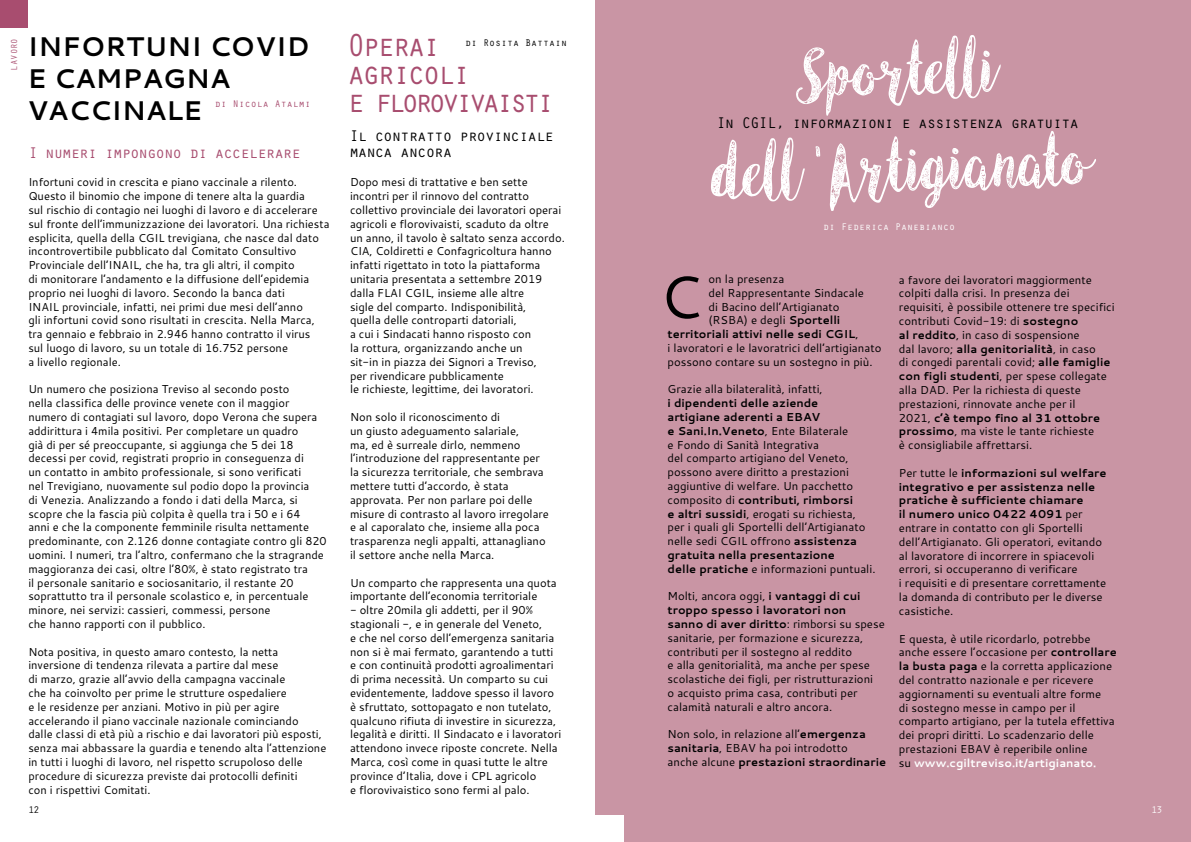
<style>
.page{position:relative;width:1191px;height:842px;background:#fff}
.page>*{position:absolute;margin:0;border:0;box-sizing:border-box;transform-origin:0 0}
.t1{font:73px/96.1px "Angeline Vintage";color:#fff;text-align:center;scale:.9 1}
.t2{font:60px "Cantarell";color:#000}
.t3{font:33px/28px "Orator Std";letter-spacing:-.135em;color:#a84d6f;scale:.93 1}
.t4{font:700 27px/32.4px "Cantarell";color:#000}
.t5{font:16px "Orator Std";letter-spacing:-.075em;color:#000}
.t6{font:16px "Orator Std";letter-spacing:-.07em;color:#a84d6f}
.t7{font:11.5px/13.8px "Cantarell";color:#000}
.t8{font:700 11.5px "Cantarell";color:#000}
.t9{font:10px "Orator Std";color:#fff}
.t10{font:10px "Orator Std";color:#000}
.t11{font:10px "Orator Std";color:#a84d6f}
.t12{font:9px "Orator Std";color:#a84d6f}
.s1{font-weight:700}
.s2{font-weight:400}
.s3{font-weight:700;color:#fff}
</style>
<div class="page">
<div style="left:595px;top:0;width:596px;height:842px;background:#c995a4"></div>
<div style="left:595px;top:815px;width:29px;height:27px;background:#fff"></div>
<div style="left:0;top:0;width:27px;height:27px;background:#a84d6f"></div>
<p class="t12" style="left:8px;top:71px;width:34px;rotate:-90deg">LAVORO</p>
<h3 class="t3" style="left:347px;top:30px;width:225px">Operai agricoli<br>e florovivaisti</h3>
<h3 class="t4" style="left:27px;top:29px;width:284px">INFORTUNI COVID<br>E CAMPAGNA<br>VACCINALE</h3>
<p class="t10" style="left:465px;top:35px;width:103px">di Rosita Battain</p>
<p class="t11" style="left:215px;top:97px;width:97px">di Nicola Atalmi</p>
<h3 class="t5" style="left:349px;top:124px;width:206px">Il contratto provinciale</h3>
<h3 class="t6" style="left:28px;top:141px;width:274px">I numeri impongono di accelerare</h3>
<h3 class="t5" style="left:349px;top:140px;width:104px">manca ancora</h3>
<p class="t7" style="left:28px;top:175px;width:303px">Infortuni covid in crescita e piano vaccinale a rilento.<br>Questo il binomio che impone di tenere alta la guardia<br>sul rischio di contagio nei luoghi di lavoro e di accelerare sul fronte dell’immunizzazione dei lavoratori. Una richiesta esplicita, quella della CGIL trevigiana, che nasce dal dato incontrovertibile pubblicato dal Comitato Consultivo Provinciale dell’INAIL, che ha, tra gli altri, il compito<br>di monitorare l’andamento e la diffusione dell’epidemia proprio nei luoghi di lavoro. Secondo la banca dati<br>INAIL provinciale, infatti, nei primi due mesi dell’anno<br>gli infortuni covid sono risultati in crescita. Nella Marca, tra gennaio e febbraio in 2.946 hanno contratto il virus<br>sul luogo di lavoro, su un totale di 16.752 persone<br>a livello regionale.</p>
<p class="t7" style="left:28px;top:382px;width:300px">Un numero che posiziona Treviso al secondo posto<br>nella classifica delle province venete con il maggior numero di contagiati sul lavoro, dopo Verona che supera addirittura i 4mila positivi. Per completare un quadro<br>già di per sé preoccupante, si aggiunga che 5 dei 18 decessi per covid, registrati proprio in conseguenza di<br>un contatto in ambito professionale, si sono verificati<br>nel Trevigiano, nuovamente sul podio dopo la provincia<br>di Venezia. Analizzando a fondo i dati della Marca, si scopre che la fascia più colpita è quella tra i 50 e i 64<br>anni e che la componente femminile risulta nettamente predominante, con 2.126 donne contagiate contro gli 820 uomini. I numeri, tra l’altro, confermano che la stragrande maggioranza dei casi, oltre l’80%, è stato registrato tra<br>il personale sanitario e sociosanitario, il restante 20 soprattutto tra il personale scolastico e, in percentuale minore, nei servizi: cassieri, commessi, persone<br>che hanno rapporti con il pubblico.</p>
<p class="t7" style="left:28px;top:644px;width:299px">Nota positiva, in questo amaro contesto, la netta inversione di tendenza rilevata a partire dal mese<br>di marzo, grazie all’avvio della campagna vaccinale<br>che ha coinvolto per prime le strutture ospedaliere<br>e le residenze per anziani. Motivo in più per agire accelerando il piano vaccinale nazionale cominciando<br>dalle classi di età più a rischio e dai lavoratori più esposti, senza mai abbassare la guardia e tenendo alta l’attenzione in tutti i luoghi di lavoro, nel rispetto scrupoloso delle procedure di sicurezza previste dai protocolli definiti<br>con i rispettivi Comitati.</p>
<p class="t10" style="left:28px;top:803px;width:12px">12</p>
<p class="t7" style="left:350px;top:175px;width:216px">Dopo mesi di trattative e ben sette incontri per il rinnovo del contratto collettivo provinciale dei lavoratori operai agricoli e florovivaisti, scaduto da oltre<br>un anno, il tavolo è saltato senza accordo.<br>CIA, Coldiretti e Confagricoltura hanno infatti rigettato in toto la piattaforma unitaria presentata a settembre 2019 dalla FLAI CGIL, insieme alle altre<br>sigle del comparto. Indisponibilità,<br>quella delle controparti datoriali,<br>a cui i Sindacati hanno risposto con<br>la rottura, organizzando anche un<br>sit-in in piazza dei Signori a Treviso,<br>per rivendicare pubblicamente<br>le richieste, legittime, dei lavoratori.</p>
<p class="t7" style="left:350px;top:410px;width:200px">Non solo il riconoscimento di<br>un giusto adeguamento salariale,<br>ma, ed è surreale dirlo, nemmeno l’introduzione del rappresentante per la sicurezza territoriale, che sembrava mettere tutti d’accordo, è stata approvata. Per non parlare poi delle misure di contrasto al lavoro irregolare e al caporalato che, insieme alla poca trasparenza negli appalti, attanagliano il settore anche nella Marca.</p>
<p class="t7" style="left:350px;top:575px;width:208px">Un comparto che rappresenta una quota importante dell’economia territoriale</p>
<p class="t7" style="left:350px;top:603px;width:213px">- oltre 20mila gli addetti, per il 90% stagionali -, e in generale del Veneto,<br>e che nel corso dell’emergenza sanitaria non si è mai fermato, garantendo a tutti e con continuità prodotti agroalimentari di prima necessità. Un comparto su cui evidentemente, laddove spesso il lavoro è sfruttato, sottopagato e non tutelato, qualcuno rifiuta di investire in sicurezza, legalità e diritti. Il Sindacato e i lavoratori attendono invece riposte concrete. Nella Marca, così come in quasi tutte le altre province d’Italia, dove i CPL agricolo<br>e florovivaistico sono fermi al palo.</p>
<h1 class="t1" style="left:704px;top:26px;width:423px;rotate:-2deg">Sportelli<br>dell ' Artigianato</h1>
<h3 class="t5" style="left:716px;top:111px;width:364px">In CGIL, informazioni e assistenza gratuita</h3>
<p class="t9" style="left:823px;top:220px;width:133px">di Federica Panebianco</p>
<p class="t7" style="left:708px;top:272px;width:77px">on la presenza</p>
<p class="t7" style="left:708px;top:285px;width:157px">del Rappresentante Sindacale</p>
<p class="t7" style="left:708px;top:299px;width:133px">di Bacino dell’Artigianato</p>
<p class="t7" style="left:708px;top:313px;width:133px">(RSBA) e degli <span class="s1">Sportelli</span></p>
<p class="t8" style="left:667px;top:326px;width:193px">territoriali attivi nelle sedi CGIL<span class="s2">,</span></p>
<p class="t7" style="left:667px;top:341px;width:215px">i lavoratori e le lavoratrici dell’artigianato</p>
<p class="t7" style="left:667px;top:354px;width:207px">possono contare su un sostegno in più.</p>
<p class="t7" style="left:667px;top:382px;width:157px">Grazie alla bilateralità, infatti,</p>
<p class="t7" style="left:667px;top:396px;width:209px"><span class="s1">i dipendenti delle aziende<br>artigiane aderenti a EBAV<br>e Sani.In.Veneto</span>, Ente Bilaterale<br>e Fondo di Sanità Integrativa<br>del comparto artigiano del Veneto, possono avere diritto a prestazioni aggiuntive di welfare. Un pacchetto composito di <span class="s1">contributi, rimborsi<br>e altri sussidi</span>, erogati su richiesta, per i quali gli Sportelli dell’Artigianato nelle sedi CGIL offrono <span class="s1">assistenza gratuita nella presentazione<br>delle pratiche</span> e informazioni puntuali.</p>
<p class="t7" style="left:667px;top:589px;width:219px">Molti, ancora oggi, <span class="s1">i vantaggi di cui troppo spesso i lavoratori non sanno di aver diritto</span>: rimborsi su spese sanitarie, per formazione e sicurezza, contributi per il sostegno al reddito<br>e alla genitorialità, ma anche per spese scolastiche dei figli, per ristrutturazioni<br>o acquisto prima casa, contributi per calamità naturali e altro ancora.</p>
<p class="t7" style="left:667px;top:727px;width:220px">Non solo, in relazione all’<span class="s1">emergenza sanitaria</span>, EBAV ha poi introdotto<br>anche alcune <span class="s1">prestazioni straordinarie</span></p>
<h2 class="t2" style="left:658px;top:256px;width:44px">C</h2>
<p class="t7" style="left:899px;top:272px;width:217px">a favore dei lavoratori maggiormente colpiti dalla crisi. In presenza dei requisiti, è possibile ottenere tre specifici contributi Covid-19: di <span class="s1">sostegno<br>al reddito</span>, in caso di sospensione<br>dal lavoro; <span class="s1">alla genitorialità</span>, in caso<br>di congedi parentali covid; <span class="s1">alle famiglie con figli studenti</span>, per spese collegate alla DAD. Per la richiesta di queste prestazioni, rinnovate anche per il<br>2021, <span class="s1">c’è tempo fino al 31 ottobre prossimo</span>, ma viste le tante richieste<br>è consigliabile affrettarsi.</p>
<p class="t7" style="left:899px;top:465px;width:209px">Per tutte le <span class="s1">informazioni sul welfare integrativo e per assistenza nelle pratiche è sufficiente chiamare<br>il numero unico 0422 4091</span> per entrare in contatto con gli Sportelli dell’Artigianato. Gli operatori, evitando al lavoratore di incorrere in spiacevoli errori, si occuperanno di verificare<br>i requisiti e di presentare correttamente la domanda di contributo per le diverse casistiche.</p>
<p class="t7" style="left:899px;top:631px;width:219px">E questa, è utile ricordarlo, potrebbe anche essere l’occasione per <span class="s1">controllare la busta paga</span> e la corretta applicazione del contratto nazionale e per ricevere aggiornamenti su eventuali altre forme<br>di sostegno messe in campo per il comparto artigiano, per la tutela effettiva dei propri diritti. Lo scadenzario delle prestazioni EBAV è reperibile online<br>su <span class="s3">www.cgiltreviso.it/artigianato.</span></p>
<p class="t9" style="left:1151px;top:803px;width:12px">13</p>
</div>
